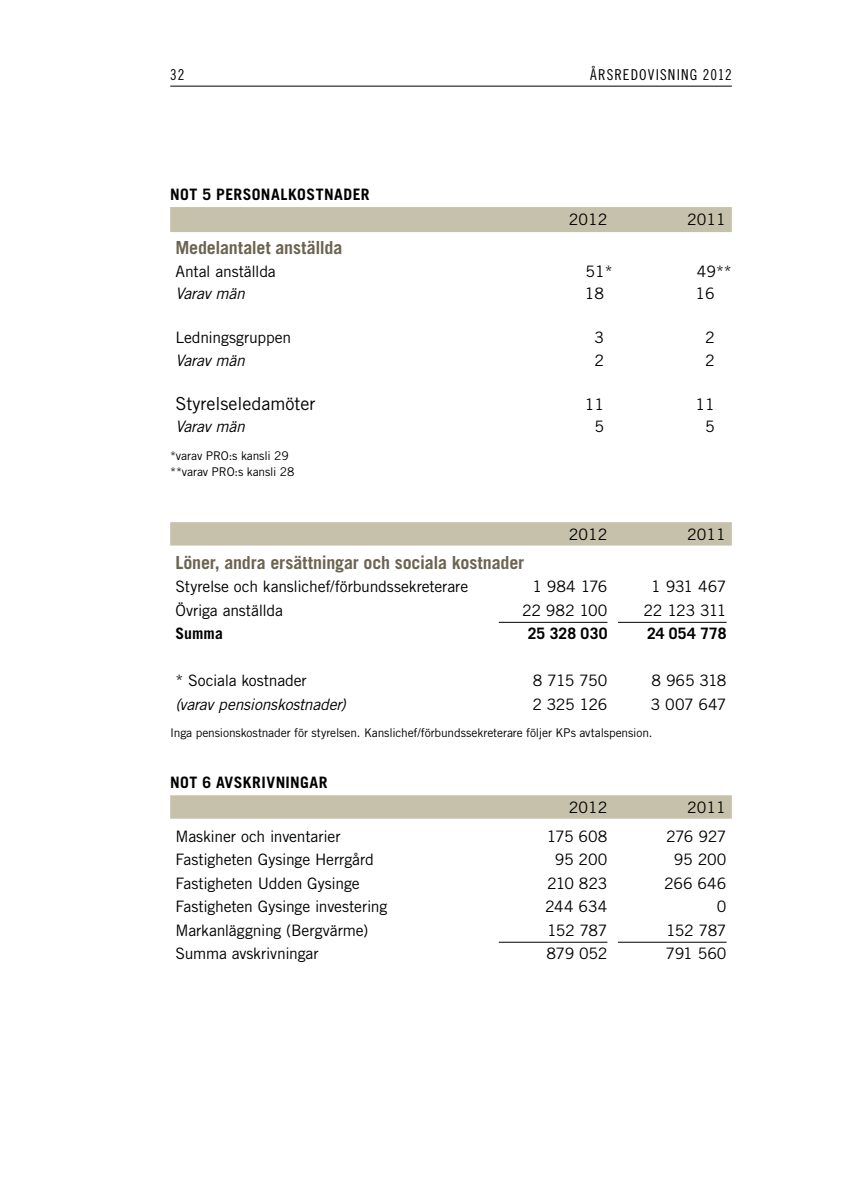
<style>
.page{position:relative;width:851px;height:1191px;background:#fff}
.page>*{position:absolute;margin:0;border:0;box-sizing:border-box;transform-origin:0 0}
.t1{font:700 18px "Trade Gothic LT Std";letter-spacing:-.015em;color:#6b6451}
.t2{font:18px "Trade Gothic LT Std";color:#000}
.t3{font:15.75px "Trade Gothic LT Std";letter-spacing:-.01em;color:#000}
.t4{font:700 15.75px "Trade Gothic LT Std";letter-spacing:.02em;color:#000}
.t5{font:italic 15.75px "Trade Gothic LT Std";letter-spacing:-.015em;color:#000}
.t6{font:15px "Trade Gothic LT Std Cn 18";letter-spacing:.075em;color:#000}
.t7{font:12px "Trade Gothic LT Std";letter-spacing:-.01em;color:#000}
</style>
<div class="page">
<hr style="left:170px;top:86px;width:561px;height:1px;background:#000">
<div style="left:170px;top:207px;width:561px;height:25px;background:#c5c1ab"></div>
<div style="left:170px;top:522px;width:561px;height:23px;background:#c5c1ab"></div>
<hr style="left:498px;top:622px;width:109px;height:1px;background:#000">
<hr style="left:618px;top:622px;width:108px;height:1px;background:#000">
<div style="left:170px;top:795px;width:561px;height:23px;background:#c5c1ab"></div>
<hr style="left:498px;top:942px;width:109px;height:1px;background:#000">
<hr style="left:618px;top:942px;width:108px;height:1px;background:#000">
<p class="t6" style="left:170px;top:66px;width:16px">32</p>
<p class="t6" style="left:590px;top:66px;width:143px">ÅRSREDOVISNING 2012</p>
<p class="t4" style="left:170px;top:184px;width:111px">Not 5 Personalko</p>
<p class="t4" style="left:306px;top:184px;width:61px">stnader</p>
<p class="t3" style="left:569px;top:210px;width:40px">2012</p>
<p class="t3" style="left:687px;top:210px;width:40px">2011</p>
<p class="t1" style="left:175px;top:237px;width:168px">Medelantalet anställda</p>
<p class="t3" style="left:175px;top:261px;width:102px">Antal anställda</p>
<p class="t3" style="left:585px;top:261px;width:29px">51*</p>
<p class="t3" style="left:696px;top:261px;width:36px">49**</p>
<p class="t5" style="left:175px;top:284px;width:71px">Varav män</p>
<p class="t3" style="left:585px;top:284px;width:21px">18</p>
<p class="t3" style="left:695px;top:284px;width:21px">16</p>
<p class="t3" style="left:175px;top:328px;width:117px">Ledningsgruppen</p>
<p class="t3" style="left:594px;top:328px;width:11px">3</p>
<p class="t3" style="left:705px;top:328px;width:11px">2</p>
<p class="t5" style="left:175px;top:350px;width:71px">Varav män</p>
<p class="t3" style="left:594px;top:350px;width:11px">2</p>
<p class="t3" style="left:705px;top:350px;width:11px">2</p>
<p class="t2" style="left:175px;top:393px;width:141px">Styrelseledamöter</p>
<p class="t3" style="left:585px;top:395px;width:21px">11</p>
<p class="t3" style="left:695px;top:395px;width:21px">11</p>
<p class="t5" style="left:175px;top:417px;width:71px">Varav män</p>
<p class="t3" style="left:594px;top:417px;width:11px">5</p>
<p class="t3" style="left:705px;top:417px;width:11px">5</p>
<p class="t7" style="left:170px;top:448px;width:44px">*varav PRO</p>
<p class="t7" style="left:229px;top:448px;width:61px">:s kansli 29</p>
<p class="t7" style="left:170px;top:465px;width:50px">**varav PRO</p>
<p class="t7" style="left:234px;top:465px;width:61px">:s kansli 28</p>
<p class="t3" style="left:569px;top:524px;width:40px">2012</p>
<p class="t3" style="left:687px;top:524px;width:40px">2011</p>
<p class="t1" style="left:175px;top:551px;width:350px">Löner, andra ersättningar och sociala kostnader</p>
<p class="t3" style="left:175px;top:577px;width:294px">Styrelse och kanslichef/förbundssekreterare</p>
<p class="t3" style="left:532px;top:577px;width:77px">1 984 176</p>
<p class="t3" style="left:651px;top:577px;width:77px">1 931 467</p>
<p class="t3" style="left:175px;top:600px;width:109px">Övriga anställda</p>
<p class="t3" style="left:522px;top:600px;width:87px">22 982 100</p>
<p class="t3" style="left:643px;top:600px;width:85px">22 123 311</p>
<p class="t4" style="left:175px;top:624px;width:49px">Summa</p>
<p class="t4" style="left:527px;top:624px;width:81px">25 328 030</p>
<p class="t4" style="left:647px;top:624px;width:81px">24 054 778</p>
<p class="t3" style="left:175px;top:671px;width:133px">* Sociala kostnader</p>
<p class="t3" style="left:533px;top:671px;width:76px">8 715 750</p>
<p class="t3" style="left:651px;top:671px;width:76px">8 965 318</p>
<p class="t5" style="left:175px;top:695px;width:172px">(varav pensionskostnader)</p>
<p class="t3" style="left:532px;top:695px;width:77px">2 325 126</p>
<p class="t3" style="left:650px;top:695px;width:77px">3 007 647</p>
<p class="t7" style="left:170px;top:726px;width:483px">I nga pensionskostnader för styrelsen. Kanslichef/förbundssekreterare följer KPs avtalspension.</p>
<p class="t4" style="left:170px;top:772px;width:140px">Not 6 Avskrivningar</p>
<p class="t3" style="left:569px;top:797px;width:40px">2012</p>
<p class="t3" style="left:687px;top:797px;width:40px">2011</p>
<p class="t3" style="left:175px;top:827px;width:167px">Maskiner och inventarier</p>
<p class="t3" style="left:546px;top:827px;width:62px">175 608</p>
<p class="t3" style="left:666px;top:827px;width:62px">276 927</p>
<p class="t3" style="left:175px;top:850px;width:200px">Fastigheten Gysinge Herrgård</p>
<p class="t3" style="left:554px;top:850px;width:54px">95 200</p>
<p class="t3" style="left:673px;top:850px;width:54px">95 200</p>
<p class="t3" style="left:175px;top:873px;width:186px">Fastigheten Udden Gysinge</p>
<p class="t3" style="left:547px;top:873px;width:62px">210 823</p>
<p class="t3" style="left:664px;top:873px;width:64px">266 646</p>
<p class="t3" style="left:175px;top:897px;width:213px">Fastigheten Gysinge investering</p>
<p class="t3" style="left:545px;top:897px;width:64px">244 634</p>
<p class="t3" style="left:716px;top:897px;width:11px">0</p>
<p class="t3" style="left:175px;top:920px;width:194px">Markanläggning (Bergvärme)</p>
<p class="t3" style="left:547px;top:920px;width:62px">152 787</p>
<p class="t3" style="left:666px;top:920px;width:62px">152 787</p>
<p class="t3" style="left:175px;top:944px;width:145px">Summa avskrivningar</p>
<p class="t3" style="left:546px;top:944px;width:62px">879 052</p>
<p class="t3" style="left:665px;top:944px;width:62px">791 560</p>
</div>
